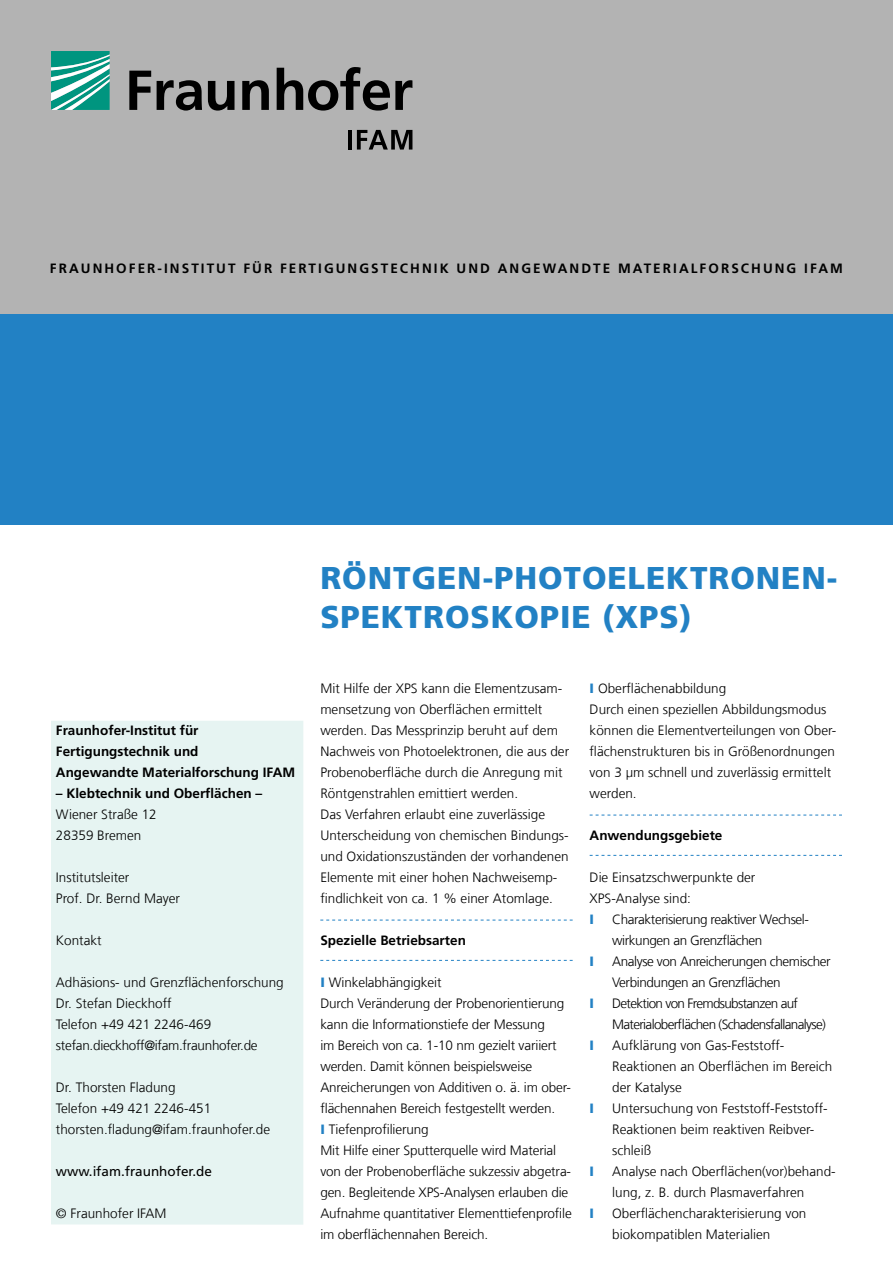
<style>
.page{position:relative;width:893px;height:1263px;background:#fff}
.page>*{position:absolute;margin:0;border:0;box-sizing:border-box;transform-origin:0 0}
.t1{font:900 31.5px/39px "Frutiger LT Com";letter-spacing:.03em;color:#2281c4}
.t2{font:300 13.5px/21px "Frutiger LT Com";color:#000}
.t3{font:700 13.5px/21px "Frutiger LT Com";color:#000}
.t4{font:300 13.5px/21px "Frutiger LT Com";letter-spacing:-.03em;color:#000}
.t5{font:700 13.5px "Frutiger LT Com";letter-spacing:.155em;color:#000}
.t6{font:300 13.5px/21px "Frutiger LT Com";letter-spacing:-.05em;color:#000}
.t7{font:13.5px "Frutiger LT Com";color:#000}
.t8{font:900 13.5px "Frutiger LT Com";color:#2281c4}
.s1{font-weight:900;color:#2281c4}
</style>
<div class="page">
<div style="left:0;top:0;width:893px;height:315px;background:#b3b3b3"></div>
<svg style="left:51px;top:51px;width:59px;height:59px;background:#4bb2a3"></svg>
<svg style="left:129px;top:67px;width:283px;height:44px"></svg>
<hr style="left:348px;top:130px;width:4px;height:20px;background:#000">
<svg style="left:357px;top:130px;width:55px;height:20px"></svg>
<div style="left:0;top:315px;width:893px;height:210px;background:#2281c4"></div>
<svg style="left:320px;top:920px;width:253px;height:1px"></svg>
<svg style="left:320px;top:960px;width:253px;height:1px"></svg>
<svg style="left:590px;top:815px;width:252px;height:1px"></svg>
<svg style="left:590px;top:855px;width:252px;height:1px"></svg>
<div style="left:51px;top:721px;width:252px;height:504px;background:#e6f4f2"></div>
<p class="t5" style="left:50px;top:260px;width:782px">Fraunhof er-institut f ür f ertigungstechnik und angewandte materialforschung I FAM</p>
<p class="t3" style="left:56px;top:720px;width:229px">Fraunhofer-Institut für<br>Fertigungstechnik und<br>Angewandte Materialforschung IFAM</p>
<p class="t3" style="left:56px;top:783px;width:208px">– Klebtechnik und Oberflächen –</p>
<p class="t2" style="left:56px;top:804px;width:102px">Wiener Straße 12<br>28359 Bremen</p>
<p class="t2" style="left:56px;top:867px;width:126px">Institutsleiter<br>Prof. Dr. Bernd Mayer</p>
<p class="t2" style="left:56px;top:930px;width:47px">Kontakt</p>
<p class="t2" style="left:56px;top:972px;width:229px">Adhäsions- und Grenzflächenforschung<br>Dr. Stefan Dieckhoff<br>Telefon +49 421 2246-469 stefan.dieckhoff@ifam.fraunhofer.de</p>
<p class="t2" style="left:56px;top:1077px;width:216px">Dr. Thorsten Fladung<br>Telefon +49 421 2246-451 thorsten.fladung@ifam.fraunhofer.de</p>
<p class="t7" style="left:56px;top:1163px;width:158px">www.ifam.fraunhofer.de</p>
<p class="t2" style="left:56px;top:1203px;width:112px">© Fraunhofer IFAM</p>
<h1 class="t1" style="left:320px;top:558px;width:519px">RÖNTGEN-PHOTOELEKTRONEN-<br>SPEKTROSKOPIE (XPS)</h1>
<p class="t2" style="left:320px;top:678px;width:250px">Mit Hilfe der XPS kann die Elementzusam&shy;mensetzung von Oberflächen ermittelt werden. Das Messprinzip beruht auf dem Nachweis von Photoelektronen, die aus der Probenoberfläche durch die Anregung mit Röntgenstrahlen emittiert werden.<br>Das Verfahren erlaubt eine zuverlässige Unterscheidung von chemischen Bindungs&shy;und Oxidationszuständen der vorhandenen Elemente mit einer hohen Nachweisemp&shy;findlichkeit von ca. 1 % einer Atomlage.</p>
<p class="t3" style="left:320px;top:930px;width:147px">Spezielle Betriebsarten</p>
<p class="t2" style="left:320px;top:972px;width:253px"><span class="s1">I</span> Winkelabhängigkeit<br>Durch Veränderung der Probenorientierung kann die Informationstiefe der Messung<br>im Bereich von ca. 1-10 nm gezielt variiert werden. Damit können beispielsweise Anreicherungen von Additiven o. ä. im ober&shy;flächennahen Bereich festgestellt werden.<br><span class="s1">I</span> Tiefenprofilierung<br>Mit Hilfe einer Sputterquelle wird Material von der Probenoberfläche sukzessiv abgetra&shy;gen. Begleitende XPS-Analysen erlauben die Aufnahme quantitativer Elementtiefenprofile im oberflächennahen Bereich.</p>
<p class="t2" style="left:590px;top:678px;width:248px"><span class="s1">I</span> Oberflächenabbildung<br>Durch einen speziellen Abbildungsmodus können die Elementverteilungen von Ober&shy;flächenstrukturen bis in Größenordnungen von 3 µm schnell und zuverlässig ermittelt werden.</p>
<p class="t5" style="left:590px;top:827px;width:134px">Anwendungsgebiete</p>
<p class="t2" style="left:590px;top:867px;width:167px">Die Einsatzschwerpunkte der<br>XPS-Analyse sind:</p>
<p class="t8" style="left:590px;top:911px;width:4px">I</p>
<p class="t4" style="left:612px;top:909px;width:198px">Charakterisierung reaktiver Wechsel&shy;wirkungen an Grenzflächen</p>
<p class="t8" style="left:590px;top:953px;width:4px">I</p>
<p class="t4" style="left:612px;top:951px;width:220px">Analyse von Anreicherungen chemischer<br>Verbindungen an Grenzflächen</p>
<p class="t8" style="left:590px;top:995px;width:4px">I</p>
<p class="t6" style="left:612px;top:993px;width:215px">Detektion von Fremdsubstanzen auf<br>Materialoberflächen (Schadensfallanalyse)</p>
<p class="t8" style="left:590px;top:1037px;width:4px">I</p>
<p class="t2" style="left:612px;top:1035px;width:222px">Aufklärung von Gas-Feststoff-<br>Reaktionen an Oberflächen im Bereich der Katalyse</p>
<p class="t8" style="left:590px;top:1100px;width:4px">I</p>
<p class="t2" style="left:612px;top:1098px;width:217px">Untersuchung von Feststoff-Feststoff-<br>Reaktionen beim reaktiven Reibver&shy;schleiß</p>
<p class="t8" style="left:590px;top:1163px;width:4px">I</p>
<p class="t2" style="left:612px;top:1161px;width:225px">Analyse nach Oberflächen(vor)behand&shy;lung, z. B. durch Plasmaverfahren</p>
<p class="t8" style="left:590px;top:1205px;width:4px">I</p>
<p class="t2" style="left:612px;top:1203px;width:196px">Oberflächencharakterisierung von biokompatiblen Materialien</p>
</div>
